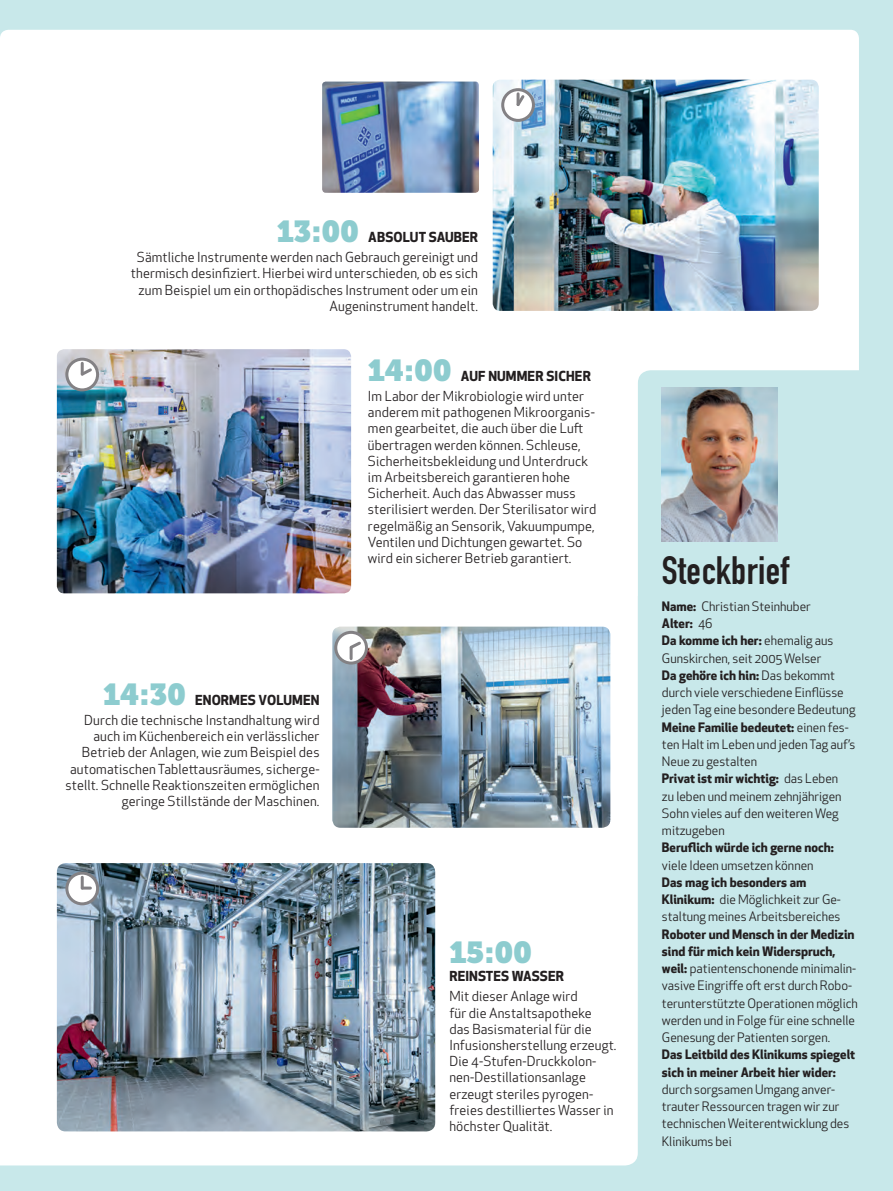
<style>
.page{position:relative;width:893px;height:1191px;background:#c8e8ea}
.page>*{position:absolute;margin:0;border:0;box-sizing:border-box;transform-origin:0 0}
.t1{font:39px "DIN Engschrift Alternate";letter-spacing:.01em;color:#231f20}
.t2{font:30px "Museo Slab";letter-spacing:-.01em;color:#8dcccf}
.t3{font:13.5px/16.2px "Apex New";letter-spacing:.01em;color:#231f20;text-align:right}
.t4{font:700 13.5px "Apex New";letter-spacing:.01em;color:#231f20}
.t5{font:12.75px/17.2px "Apex New";color:#231f20}
.t6{font:700 12.75px/17.2px "Apex New";color:#231f20}
.s1{font-weight:700}
</style>
<div class="page">
<div style="left:0;top:551px;width:638px;height:614px;background:#fff"></div>
<div style="left:0;top:30px;width:859px;height:521px;background:#fff;border-radius:9px"></div>
<img style="left:493px;top:80px;width:326px;height:231px">
<img style="left:332px;top:626px;width:278px;height:201px">
<img style="left:57px;top:863px;width:378px;height:268px">
<img style="left:322px;top:82px;width:157px;height:111px">
<div style="left:638px;top:370px;width:221px;height:181px;background:#c8e8ea"></div>
<img style="left:662px;top:387px;width:116px;height:154px">
<div style="left:503px;top:90px;width:30px;height:30px;background:#fff;border-radius:50%"></div>
<div style="left:501px;top:88px;width:34px;height:34px;border:3px solid #838184;border-radius:50%"></div>
<svg style="left:516px;top:92px;width:11px;height:14px"></svg>
<img style="left:57px;top:349px;width:294px;height:244px">
<svg style="left:67px;top:359px;width:31px;height:31px"></svg>
<div style="left:65px;top:358px;width:34px;height:33px;border:3px solid #838184;border-radius:50%"></div>
<svg style="left:78px;top:363px;width:16px;height:15px"></svg>
<svg style="left:67px;top:873px;width:31px;height:31px"></svg>
<div style="left:65px;top:871px;width:34px;height:34px;border:3px solid #838184;border-radius:50%"></div>
<svg style="left:81px;top:877px;width:9px;height:12px"></svg>
<svg style="left:336px;top:632px;width:30px;height:31px"></svg>
<div style="left:334px;top:631px;width:34px;height:33px;border:3px solid #838184;border-radius:50%"></div>
<svg style="left:347px;top:639px;width:16px;height:19px"></svg>
<h2 class="t2" style="left:277px;top:213px;width:84px">13:00</h2>
<p class="t4" style="left:368px;top:227px;width:95px">Absolut sa uber</p>
<p class="t3" style="left:131px;top:249px;width:349px">Sämtliche Instrumente werden nach Gebrauch gereinigt und thermisch desinfiziert. Hierbei wird unterschieden, ob es sich zum Beispiel um ein orthopädisches Instrument oder um ein Augeninstrument handelt.</p>
<h2 class="t2" style="left:103px;top:676px;width:84px">14:30</h2>
<p class="t4" style="left:195px;top:690px;width:36px">Enormes</p>
<p class="t4" style="left:259px;top:690px;width:44px">Volumen</p>
<p class="t3" style="left:65px;top:712px;width:256px">Durch die technische Instandhaltung wird auch im Küchenbereich ein verlässlicher Betrieb der Anlagen, wie zum Beispiel des automatischen Tablettausräumes, sicherge&shy;stellt. Schnelle Reaktionszeiten ermöglichen geringe Stillstände der Maschinen.</p>
<h2 class="t2" style="left:368px;top:352px;width:85px">14:00</h2>
<p class="t4" style="left:461px;top:366px;width:56px">Auf Nummer</p>
<p class="t4" style="left:546px;top:366px;width:29px">sicher</p>
<p class="t3" style="left:368px;top:388px;width:230px;text-align:left">Im Labor der Mikrobiologie wird unter anderem mit pathogenen Mikroorganis&shy;men gearbeitet, die auch über die Luft übertragen werden können. Schleuse, Sicherheitsbekleidung und Unterdruck im Arbeitsbereich garantieren hohe Sicherheit. Auch das Abwasser muss sterilisiert werden. Der Sterilisator wird regelmäßig an Sensorik, Vakuumpumpe, Ventilen und Dichtungen gewartet. So wird ein sicherer Betrieb garantiert.</p>
<h2 class="t2" style="left:449px;top:934px;width:84px">15:00</h2>
<p class="t4" style="left:449px;top:966px;width:17px">Reinstes</p>
<p class="t4" style="left:512px;top:966px;width:10px">Wasser</p>
<p class="t3" style="left:449px;top:988px;width:169px;text-align:left">Mit dieser Anlage wird<br>für die Anstaltsapotheke<br>das Basismaterial für die<br>Infusionsherstellung erzeugt.<br>Die 4-Stufen-Druckkolon&shy;nen-Destillationsanlage erzeugt steriles pyrogen&shy;freies destilliertes Wasser in höchster Qualität.</p>
<h1 class="t1" style="left:662px;top:547px;width:129px">Steckbrief</h1>
<p class="t5" style="left:662px;top:597px;width:195px"><span class="s1">Name:</span> Christian Steinhuber<br><span class="s1">Alter:</span> 46<br><span class="s1">Da komme ich her:</span> ehemalig aus<br>Gunskirchen, seit 2005 Welser<br><span class="s1">Da gehöre ich hin:</span> Das bekommt durch viele verschiedene Einflüsse jeden Tag eine besondere Bedeutung<br><span class="s1">Meine Familie bedeutet:</span> einen fes&shy;ten Halt im Leben und jeden Tag auf’s<br>Neue zu gestalten<br><span class="s1">Privat ist mir wichtig:</span> das Leben<br>zu leben und meinem zehnjährigen<br>Sohn vieles auf den weiteren Weg mitzugeben</p>
<p class="t6" style="left:662px;top:838px;width:173px">Beruflich würde ich gerne noch:</p>
<p class="t5" style="left:662px;top:856px;width:153px">viele Ideen umsetzen können</p>
<p class="t5" style="left:662px;top:873px;width:180px"><span class="s1">Das mag ich besonders am<br>Klinikum:</span> die Möglichkeit zur Ge&shy;staltung meines Arbeitsbereiches</p>
<p class="t5" style="left:662px;top:925px;width:197px"><span class="s1">Roboter und Mensch in der Medizin sind für mich kein Widerspruch, weil:</span> patientenschonende minimalin&shy;vasive Eingriffe oft erst durch Robo&shy;terunterstützte Operationen möglich werden und in Folge für eine schnelle Genesung der Patienten sorgen.</p>
<p class="t6" style="left:662px;top:1045px;width:195px">Das Leitbild des Klinikums spiegelt sich in meiner Arbeit hier wider:</p>
<p class="t5" style="left:662px;top:1080px;width:189px">durch sorgsamen Umgang anver&shy;trauter Ressourcen tragen wir zur technischen Weiterentwicklung des<br>Klinikums bei</p>
</div>
